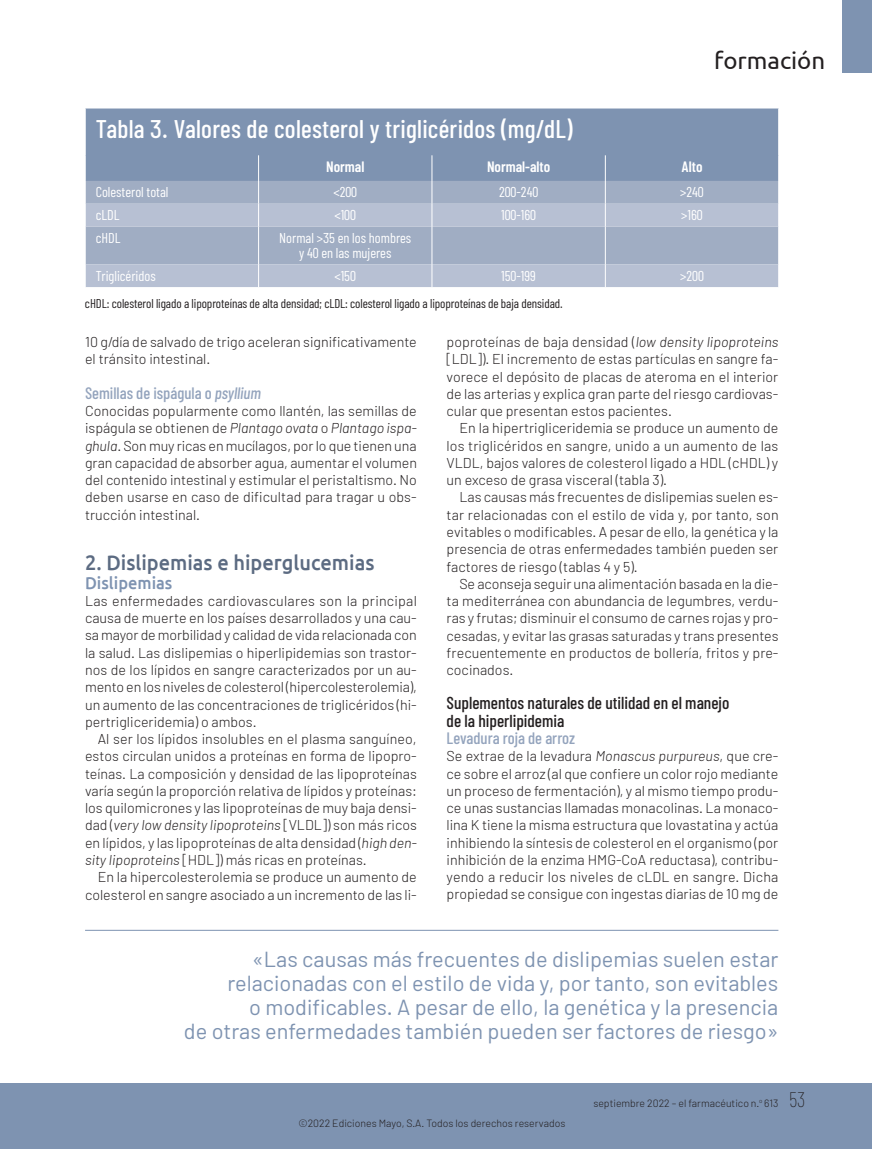
<style>
.page{position:relative;width:872px;height:1149px;background:#fff}
.page>*{position:absolute;margin:0;border:0;box-sizing:border-box;transform-origin:0 0}
.TAULA_titol{font:500 25.5px "Barlow Condensed";letter-spacing:.01em;color:#fff}
.t1{font:24px "Ubuntu";color:#231f20}
.FRASE_DESTACADA_peu{font:21.75px/24px "Barlow";color:#7e93b1;text-align:right}
.LADILLO_0{font:500 21px "Ubuntu";color:#5c6b82;scale:.95 1}
.LADILLO_2{font:500 17.25px/17.2px "Barlow Condensed";color:#231f20}
.LADILLO{font:500 17.25px "Ubuntu";color:#7e93b1;scale:.95 1}
.LADILLO_3{font:500 16.5px "Barlow Condensed";color:#94a4bd}
.TAULA_items{font:600 15px "Barlow Condensed";color:#fff}
.TEXT_GENERAL{font:300 14.25px/17.2px "Barlow";color:#231f20;text-align:justify}
.TEXT_GENERAL_sense_e{font:300 14.25px/17.2px "Barlow";color:#231f20;text-align:justify}
.TAULA_text{font:14.25px/15px "Barlow Condensed";color:#fff;text-align:center}
.PEU_DE_FIGURA{font:12.75px "Barlow Condensed";letter-spacing:-.005em;color:#231f20}
.t2{font:300 10.5px "Barlow";color:#231f20}
.s1{font-style:italic}
.s2{font-family:"Barlow Condensed";font-weight:100;font-size:21px}
</style>
<div class="page">
<div style="left:0;top:1082px;width:872px;height:66px;background:#7e93b1"></div>
<div style="left:842px;top:0;width:30px;height:72px;background:#7e93b1"></div>
<div style="left:86px;top:108px;width:692px;height:73px;background:#7e93b1"></div>
<div style="left:86px;top:181px;width:692px;height:23px;background:#a0adc3"></div>
<svg style="left:86px;top:204px;width:692px;height:83px;background:#adb7cc"></svg>
<svg style="left:85px;top:155px;width:1px;height:71px"></svg>
<svg style="left:778px;top:155px;width:1px;height:71px"></svg>
<svg style="left:85px;top:264px;width:1px;height:23px"></svg>
<svg style="left:778px;top:264px;width:1px;height:23px"></svg>
<svg style="left:258px;top:155px;width:1px;height:71px"></svg>
<svg style="left:432px;top:155px;width:1px;height:71px"></svg>
<svg style="left:605px;top:155px;width:1px;height:71px"></svg>
<hr style="left:258px;top:226px;width:1px;height:38px;background:#fff">
<hr style="left:432px;top:226px;width:1px;height:38px;background:#fff">
<hr style="left:605px;top:226px;width:1px;height:38px;background:#fff">
<svg style="left:258px;top:264px;width:1px;height:23px"></svg>
<svg style="left:432px;top:264px;width:1px;height:23px"></svg>
<svg style="left:605px;top:264px;width:1px;height:23px"></svg>
<hr style="left:85px;top:929px;width:693px;height:1px;background:#7e93b1">
<h2 class="t1" style="left:714px;top:46px;width:113px">formación</h2>
<p class="TAULA_titol" style="left:96px;top:113px;width:478px">Tabla 3. Valores de colesterol y triglicéridos (mg/dL)</p>
<p class="TAULA_items" style="left:326px;top:158px;width:40px">Normal</p>
<p class="TAULA_items" style="left:487px;top:158px;width:65px">Normal-alto</p>
<p class="TAULA_items" style="left:681px;top:158px;width:22px">Alto</p>
<p class="TAULA_text" style="left:96px;top:184px;width:74px">Colesterol total</p>
<p class="TAULA_text" style="left:333px;top:184px;width:25px">&lt;200</p>
<p class="TAULA_text" style="left:499px;top:184px;width:41px">200-240</p>
<p class="TAULA_text" style="left:680px;top:184px;width:25px">&gt;240</p>
<p class="TAULA_text" style="left:96px;top:207px;width:25px">cLDL</p>
<p class="TAULA_text" style="left:334px;top:207px;width:23px">&lt;100</p>
<p class="TAULA_text" style="left:501px;top:207px;width:36px">100-160</p>
<p class="TAULA_text" style="left:681px;top:207px;width:23px">&gt;160</p>
<p class="TAULA_text" style="left:96px;top:230px;width:26px">cHDL</p>
<p class="TAULA_text" style="left:279px;top:230px;width:133px">Normal &gt;35 en los hombres y 40 en las mujeres</p>
<p class="TAULA_text" style="left:96px;top:267px;width:61px">Triglicéridos</p>
<p class="TAULA_text" style="left:334px;top:267px;width:23px">&lt;150</p>
<p class="TAULA_text" style="left:501px;top:267px;width:36px">150-199</p>
<p class="TAULA_text" style="left:680px;top:267px;width:25px">&gt;200</p>
<p class="PEU_DE_FIGURA" style="left:85px;top:295px;width:479px">cHDL: colesterol ligado a lipoproteínas de alta densidad; cLDL: colesterol ligado a lipoproteínas de baja densidad.</p>
<p class="TEXT_GENERAL" style="left:85px;top:333px;width:333px">10 g/día de salvado de trigo aceleran significativamente el tránsito intestinal.</p>
<p class="LADILLO_3" style="left:85px;top:382px;width:177px">Semillas de ispágula o <span class="s1">psyllium</span></p>
<p class="TEXT_GENERAL_sense_e" style="left:85px;top:402px;width:333px">Conocidas popularmente como llantén, las semillas de ispágula se obtienen de <span class="s1">Plantago ovata</span> o <span class="s1">Plantago ispa&shy;ghula</span>. Son muy ricas en mucílagos, por lo que tienen una gran capacidad de absorber agua, aumentar el volumen del contenido intestinal y estimular el peristaltismo. No deben usarse en caso de dificultad para tragar u obs&shy;trucción intestinal.</p>
<p class="LADILLO_0" style="left:85px;top:549px;width:306px">2. Dislipemias e hiperglucemias</p>
<p class="LADILLO" style="left:85px;top:571px;width:93px">Dislipemias</p>
<p class="TEXT_GENERAL_sense_e" style="left:85px;top:591px;width:333px">Las enfermedades cardiovasculares son la principal causa de muerte en los países desarrollados y una cau&shy;sa mayor de morbilidad y calidad de vida relacionada con la salud. Las dislipemias o hiperlipidemias son trastor&shy;nos de los lípidos en sangre caracterizados por un au&shy;mento en los niveles de colesterol (hipercolesterolemia), un aumento de las concentraciones de triglicéridos (hi&shy;pertrigliceridemia) o ambos.</p>
<p class="TEXT_GENERAL" style="left:85px;top:729px;width:333px;text-indent:13px">Al ser los lípidos insolubles en el plasma sanguíneo, estos circulan unidos a proteínas en forma de lipopro&shy;teínas. La composición y densidad de las lipoproteínas varía según la proporción relativa de lípidos y proteínas: los quilomicrones y las lipoproteínas de muy baja densi&shy;dad (<span class="s1">very low density lipoproteins</span> [VLDL]) son más ricos en lípidos, y las lipoproteínas de alta densidad (<span class="s1">high den&shy;sity lipoproteins</span> [HDL]) más ricas en proteínas.</p>
<p class="TEXT_GENERAL" style="left:85px;top:867px;width:333px;text-align:right">En la hipercolesterolemia se produce un aumento de colesterol en sangre asociado a un incremento de las li-</p>
<p class="TEXT_GENERAL" style="left:446px;top:333px;width:333px">poproteínas de baja densidad (<span class="s1">low density lipoproteins </span>[LDL]). El incremento de estas partículas en sangre fa&shy;vorece el depósito de placas de ateroma en el interior de las arterias y explica gran parte del riesgo cardiovas&shy;cular que presentan estos pacientes.</p>
<p class="TEXT_GENERAL" style="left:446px;top:419px;width:333px;text-indent:13px">En la hipertrigliceridemia se produce un aumento de los triglicéridos en sangre, unido a un aumento de las VLDL, bajos valores de colesterol ligado a HDL (cHDL) y un exceso de grasa visceral (tabla 3).</p>
<p class="TEXT_GENERAL" style="left:446px;top:488px;width:333px;text-indent:13px">Las causas más frecuentes de dislipemias suelen es&shy;tar relacionadas con el estilo de vida y, por tanto, son evitables o modificables. A pesar de ello, la genética y la presencia de otras enfermedades también pueden ser factores de riesgo (tablas 4 y 5).</p>
<p class="TEXT_GENERAL" style="left:446px;top:574px;width:333px;text-indent:13px">Se aconseja seguir una alimentación basada en la die&shy;ta mediterránea con abundancia de legumbres, verdu&shy;ras y frutas; disminuir el consumo de carnes rojas y pro&shy;cesadas, y evitar las grasas saturadas y trans presentes frecuentemente en productos de bollería, fritos y pre&shy;cocinados.</p>
<p class="LADILLO_2" style="left:446px;top:694px;width:284px">Suplementos naturales de utilidad en el manejo de la hiperlipidemia</p>
<p class="LADILLO_3" style="left:446px;top:727px;width:130px">Levadura roja de arroz</p>
<p class="TEXT_GENERAL_sense_e" style="left:446px;top:747px;width:333px">Se extrae de la levadura <span class="s1">Monascus purpureus</span>, que cre&shy;ce sobre el arroz (al que confiere un color rojo mediante un proceso de fermentación), y al mismo tiempo produ&shy;ce unas sustancias llamadas monacolinas. La monaco&shy;lina K tiene la misma estructura que lovastatina y actúa inhibiendo la síntesis de colesterol en el organismo (por inhibición de la enzima HMG-CoA reductasa), contribu&shy;yendo a reducir los niveles de cLDL en sangre. Dicha propiedad se consigue con ingestas diarias de 10 mg de</p>
<p class="FRASE_DESTACADA_peu" style="left:184px;top:946px;width:596px">«Las causas más frecuentes de dislipemias suelen estar relacionadas con el estilo de vida y, por tanto, son evitables<br>o modificables. A pesar de ello, la genética y la presencia<br>de otras enfermedades también pueden ser factores de riesgo»</p>
<p class="t2" style="left:298px;top:1115px;width:268px">©2022 Ediciones Mayo, S.A. Todos los derechos reservados</p>
<p class="t2" style="left:593px;top:1096px;width:214px">septiembre 2022 – el farmacéutico n.<sup>o</sup> 613 <span class="s2">53</span></p>
</div>
